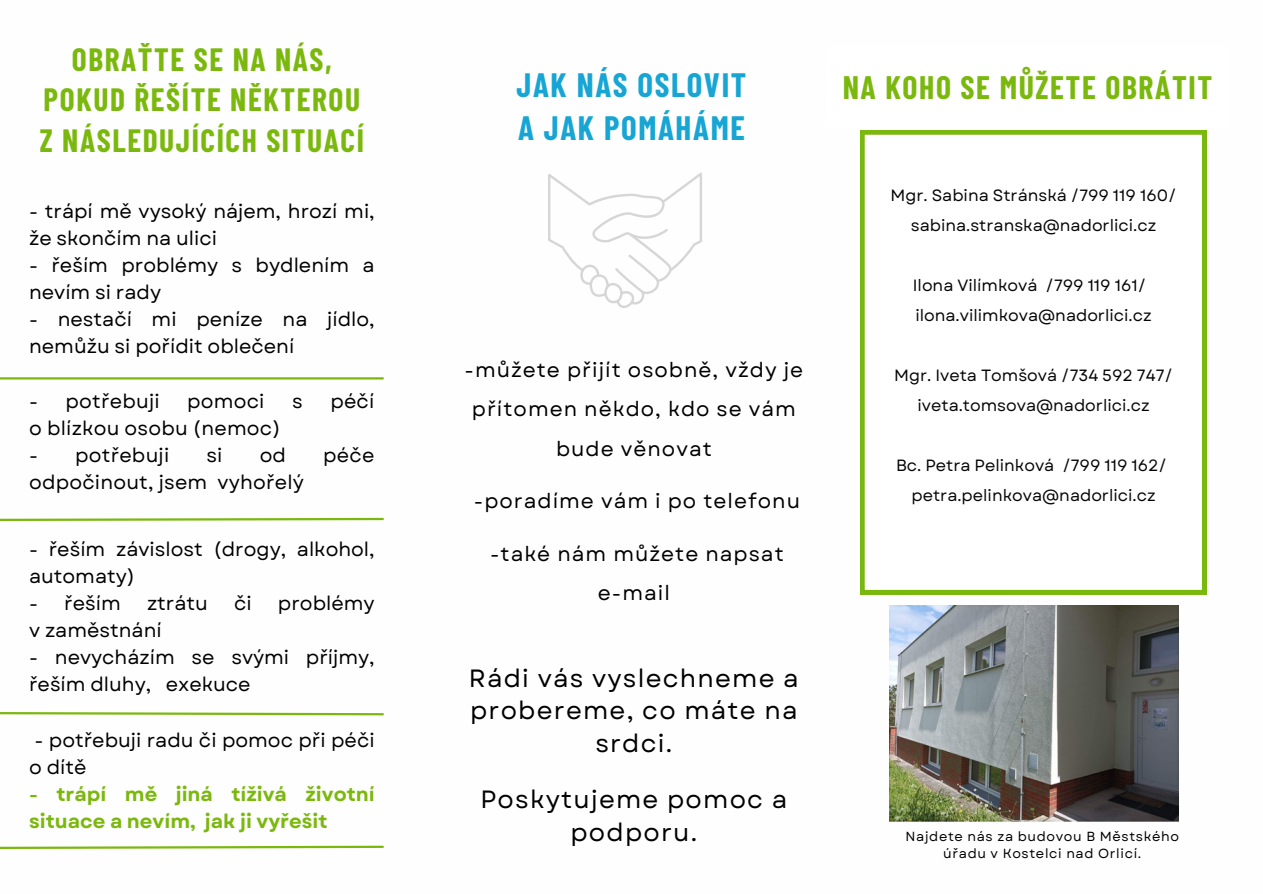
<style>
.page{position:relative;width:1263px;height:894px;background:#fff}
.page>*{position:absolute;margin:0;border:0;box-sizing:border-box;transform-origin:0 0}
.t1{font:700 33px/42.8px "Barlow Condensed";letter-spacing:.05em;color:#17a5d4}
.t2{font:700 31.8px "Barlow Condensed";letter-spacing:.05em;color:#7bb80e}
.t3{font:700 31.5px/40.5px "Barlow Condensed";letter-spacing:.05em;color:#7bb80e;text-align:center}
.t4{font:24.9px/32.4px "Garet";letter-spacing:.05em;color:#000;text-align:center}
.t5{font:20.4px/39.3px "Garet";letter-spacing:.05em;color:#000;text-align:center}
.t6{font:19.5px/27px "Garet";color:#000}
.t7{font:700 19.5px/27px "Garet";color:#7bb80e}
.t8{font:16.2px/30px "Garet";color:#060505;text-align:center}
.t9{font:13.2px/16.5px "Garet";letter-spacing:.05em;color:#000;text-align:center}
</style>
<div class="page">
<svg style="left:0;top:845px;width:384px;height:4px"></svg>
<svg style="left:0;top:517px;width:384px;height:4px"></svg>
<svg style="left:0;top:712px;width:384px;height:4px"></svg>
<hr style="left:0;top:377px;width:383px;height:2px;background:#7bb80e">
<svg style="left:860px;top:130px;width:346px;height:464px"></svg>
<svg style="left:548px;top:172px;width:154px;height:136px"></svg>
<img style="left:889px;top:605px;width:289px;height:216px">
<h2 class="t3" style="left:40px;top:38px;width:326px">OBRAŤTE SE NA NÁS,<br>POKUD ŘEŠÍTE NĚKTEROU<br>Z NÁSLEDUJÍCÍCH SITUACÍ</h2>
<h1 class="t6" style="left:29px;top:198px;width:347px">- trápí mě vysoký nájem, hrozí mi, že skončím na ulici</h1>
<h1 class="t6" style="left:29px;top:252px;width:347px">- řeším problémy s bydlením a nevím si rady</h1>
<h1 class="t6" style="left:29px;top:306px;width:347px">- nestačí mi peníze na jídlo, nemůžu si pořídit oblečení</h1>
<h4 class="t6" style="left:29px;top:388px;width:132px">- potřebuji</h4>
<h4 class="t6" style="left:187px;top:388px;width:79px">pomoci</h4>
<h4 class="t6" style="left:292px;top:388px;width:12px">s</h4>
<h4 class="t6" style="left:330px;top:388px;width:46px">péčí</h4>
<h4 class="t6" style="left:29px;top:415px;width:253px">o blízkou osobu (nemoc)</h4>
<h4 class="t6" style="left:29px;top:442px;width:142px">- potřebuji</h4>
<h4 class="t6" style="left:206px;top:442px;width:18px">si</h4>
<h4 class="t6" style="left:260px;top:442px;width:28px">od</h4>
<h4 class="t6" style="left:323px;top:442px;width:53px">péče</h4>
<h4 class="t6" style="left:29px;top:469px;width:276px">odpočinout, jsem vyhořelý</h4>
<h4 class="t6" style="left:29px;top:535px;width:347px">- řeším závislost (drogy, alkohol, automaty)</h4>
<h4 class="t6" style="left:29px;top:589px;width:93px">- řeším</h4>
<h4 class="t6" style="left:147px;top:589px;width:62px">ztrátu</h4>
<h4 class="t6" style="left:234px;top:589px;width:19px">či</h4>
<h4 class="t6" style="left:278px;top:589px;width:98px">problémy</h4>
<h4 class="t6" style="left:29px;top:616px;width:134px">v zaměstnání</h4>
<h4 class="t6" style="left:29px;top:643px;width:347px">- nevycházím se svými příjmy, řeším dluhy, exekuce</h4>
<h4 class="t6" style="left:29px;top:726px;width:347px">- potřebuji radu či pomoc při péči o dítě</h4>
<h4 class="t7" style="left:29px;top:780px;width:347px">- trápí mě jiná tíživá životní situace a nevím, jak ji vyřešit</h4>
<p class="t1" style="left:516px;top:62px;width:231px">JAK NÁS OSLOVIT<br>A JAK POMÁHÁME</p>
<h3 class="t5" style="left:465px;top:350px;width:340px">-můžete přijít osobně, vždy je přítomen někdo, kdo se vám bude věnovat</h3>
<h3 class="t5" style="left:474px;top:481px;width:328px">-poradíme vám i po telefonu</h3>
<h3 class="t5" style="left:490px;top:534px;width:295px">-také nám můžete napsat e-mail</h3>
<h3 class="t4" style="left:469px;top:661px;width:331px">Rádi vás vyslechneme a probereme, co máte na srdci.</h3>
<h1 class="t4" style="left:480px;top:783px;width:308px">Poskytujeme pomoc a podporu.</h1>
<h1 class="t2" style="left:843px;top:67px;width:371px">NA KOHO SE MŮŽETE OBRÁTIT</h1>
<h3 class="t8" style="left:890px;top:180px;width:287px">Mgr. Sabina Stránská /799 119 160/ sabina.stranska@nadorlici.cz</h3>
<h3 class="t8" style="left:913px;top:270px;width:240px;text-align:left">Ilona Vilímková /799 119 161/ ilona.vilimkova@nadorlici.cz</h3>
<h3 class="t8" style="left:894px;top:360px;width:280px">Mgr. Iveta Tomšová /734 592 747/ iveta.tomsova@nadorlici.cz</h3>
<h2 class="t8" style="left:896px;top:450px;width:272px">Bc. Petra Pelinková /799 119 162/ petra.pelinkova@nadorlici.cz</h2>
<p class="t9" style="left:906px;top:828px;width:275px">Najdete nás za budovou B Městského úřadu v Kostelci nad Orlicí.</p>
</div>
